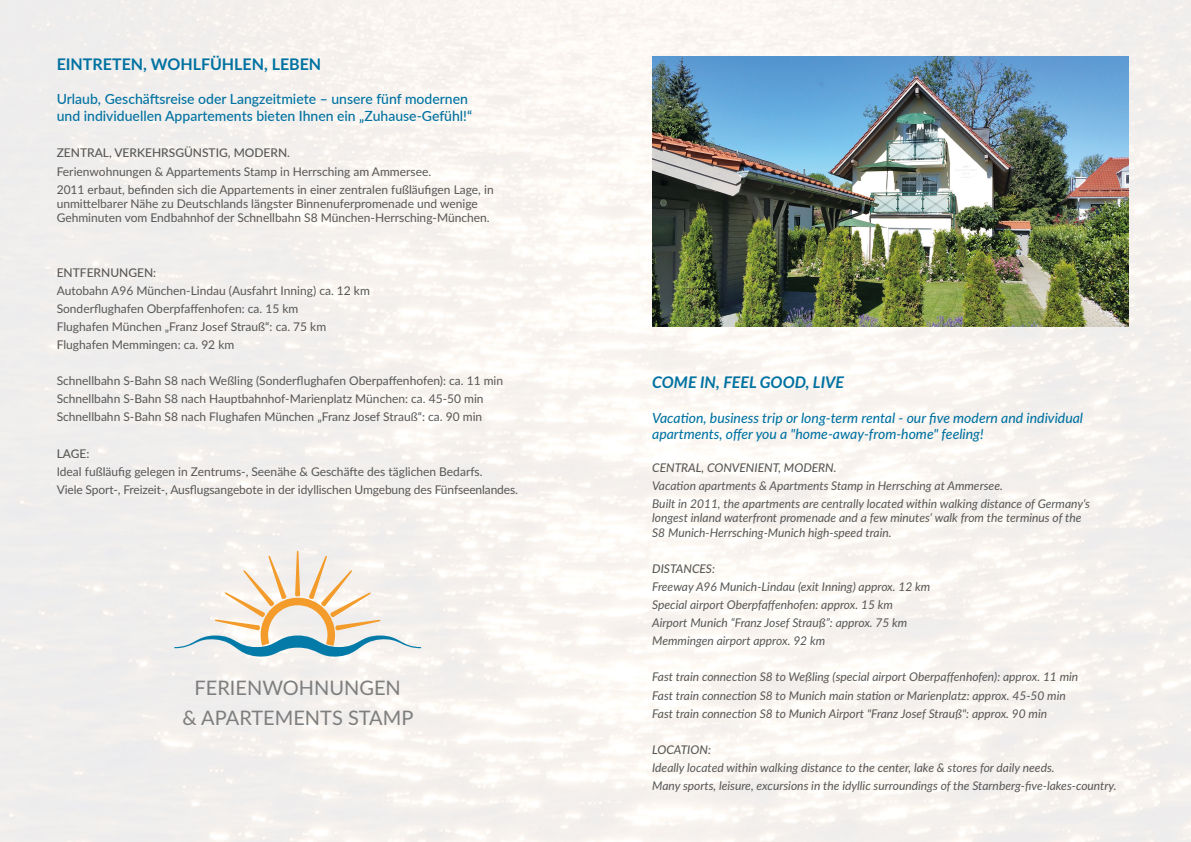
<style>
.page{position:relative;width:1191px;height:842px;background:#fff}
.page>*{position:absolute;margin:0;border:0;box-sizing:border-box;transform-origin:0 0}
.t1{font:20px/30px "Lato";color:#7e7e7e;text-align:center}
.t2{font:700 16px "Lato";color:#0072a1}
.t3{font:italic 700 16px "Lato";color:#0072a1}
.t4{font:500 14px/16.8px "Lato";color:#0072a1}
.t5{font:italic 500 14px/16.8px "Lato";color:#0072a1}
.t6{font:italic 12px/18.1px "Lato";color:#575756}
.t7{font:12px/18.1px "Lato";color:#575756}
.t8{font:500 12px "Lato";color:#575756}
.t9{font:italic 500 12px "Lato";color:#575756}
</style>
<div class="page">
<img style="left:0;top:0;width:1191px;height:842px">
<svg style="left:174px;top:551px;width:247px;height:107px"></svg>
<img style="left:652px;top:57px;width:476px;height:269px">
<h2 class="t2" style="left:57px;top:52px;width:266px">EINTRETEN, WOHLFÜHLEN, LEBEN</h2>
<p class="t4" style="left:57px;top:90px;width:417px">Urlaub, Geschäftsreise oder Langzeitmiete – unsere fünf modernen und individuellen Appartements bieten Ihnen ein „Zuhause-Gefühl!“</p>
<p class="t8" style="left:57px;top:144px;width:235px">ZENTRAL, VERKEHRSGÜNSTIG, MODERN.</p>
<p class="t7" style="left:57px;top:162px;width:438px">Ferienwohnungen &amp; Appartements Stamp in Herrsching am Ammersee.<br>2011 erbaut, befinden sich die Appartements in einer zentralen fußläufigen Lage, in</p>
<p class="t7" style="left:57px;top:196px;width:434px;line-height:14.4px">unmittelbarer Nähe zu Deutschlands längster Binnenuferpromenade und wenige<br>Gehminuten vom Endbahnhof der Schnellbahn S8 München-Herrsching-München.</p>
<p class="t8" style="left:57px;top:264px;width:101px">ENTFERNUNGEN:</p>
<p class="t7" style="left:57px;top:281px;width:315px">Autobahn A96 München-Lindau (Ausfahrt Inning) ca. 12 km Sonderflughafen Oberpfaffenhofen: ca. 15 km<br>Flughafen München „Franz Josef Strauß“: ca. 75 km Flughafen Memmingen: ca. 92 km</p>
<p class="t7" style="left:57px;top:371px;width:448px">Schnellbahn S-Bahn S8 nach Weßling (Sonderflughafen Oberpaffenhofen): ca. 11 min<br>Schnellbahn S-Bahn S8 nach Hauptbahnhof-Marienplatz München: ca. 45-50 min<br>Schnellbahn S-Bahn S8 nach Flughafen München „Franz Josef Strauß“: ca. 90 min</p>
<p class="t8" style="left:57px;top:444px;width:34px">LAGE:</p>
<p class="t7" style="left:57px;top:462px;width:463px">Ideal fußläufig gelegen in Zentrums-, Seenähe &amp; Geschäfte des täglichen Bedarfs.<br>Viele Sport-, Freizeit-, Ausflugsangebote in der idyllischen Umgebung des Fünfseenlandes.</p>
<h1 class="t1" style="left:183px;top:672px;width:232px">FERIENWOHNUNGEN<br>&amp; APARTEMENTS STAMP</h1>
<h2 class="t3" style="left:652px;top:370px;width:193px">COME IN, FEEL GOOD, LIVE</h2>
<p class="t5" style="left:652px;top:408px;width:432px">Vacation, business trip or long-term rental - our five modern and individual apartments, offer you a "home-away-from-home" feeling!</p>
<p class="t9" style="left:652px;top:459px;width:186px">CENTRAL, CONVENIENT, MODERN.</p>
<p class="t6" style="left:652px;top:476px;width:439px">Vacation apartments &amp; Apartments Stamp in Herrsching at Ammersee.<br>Built in 2011, the apartments are centrally located within walking distance of Germany‘s</p>
<p class="t6" style="left:652px;top:510px;width:431px;line-height:14.4px">longest inland waterfront promenade and a few minutes‘ walk from the terminus of the<br>S8 Munich-Herrsching-Munich high-speed train.</p>
<p class="t9" style="left:652px;top:560px;width:64px">DISTANCES:</p>
<p class="t6" style="left:652px;top:577px;width:280px">Freeway A96 Munich-Lindau (exit Inning) approx. 12 km Special airport Oberpfaffenhofen: approx. 15 km Airport Munich “Franz Josef Strauß”: approx. 75 km Memmingen airport approx. 92 km</p>
<p class="t6" style="left:652px;top:667px;width:427px">Fast train connection S8 to Weßling (special airport Oberpaffenhofen): approx. 11 min<br>Fast train connection S8 to Munich main station or Marienplatz: approx. 45-50 min<br>Fast train connection S8 to Munich Airport "Franz Josef Strauß": approx. 90 min</p>
<p class="t9" style="left:652px;top:741px;width:60px">LOCATION:</p>
<p class="t6" style="left:652px;top:758px;width:466px">Ideally located within walking distance to the center, lake &amp; stores for daily needs.<br>Many sports, leisure, excursions in the idyllic surroundings of the Starnberg-five-lakes-country.</p>
</div>
